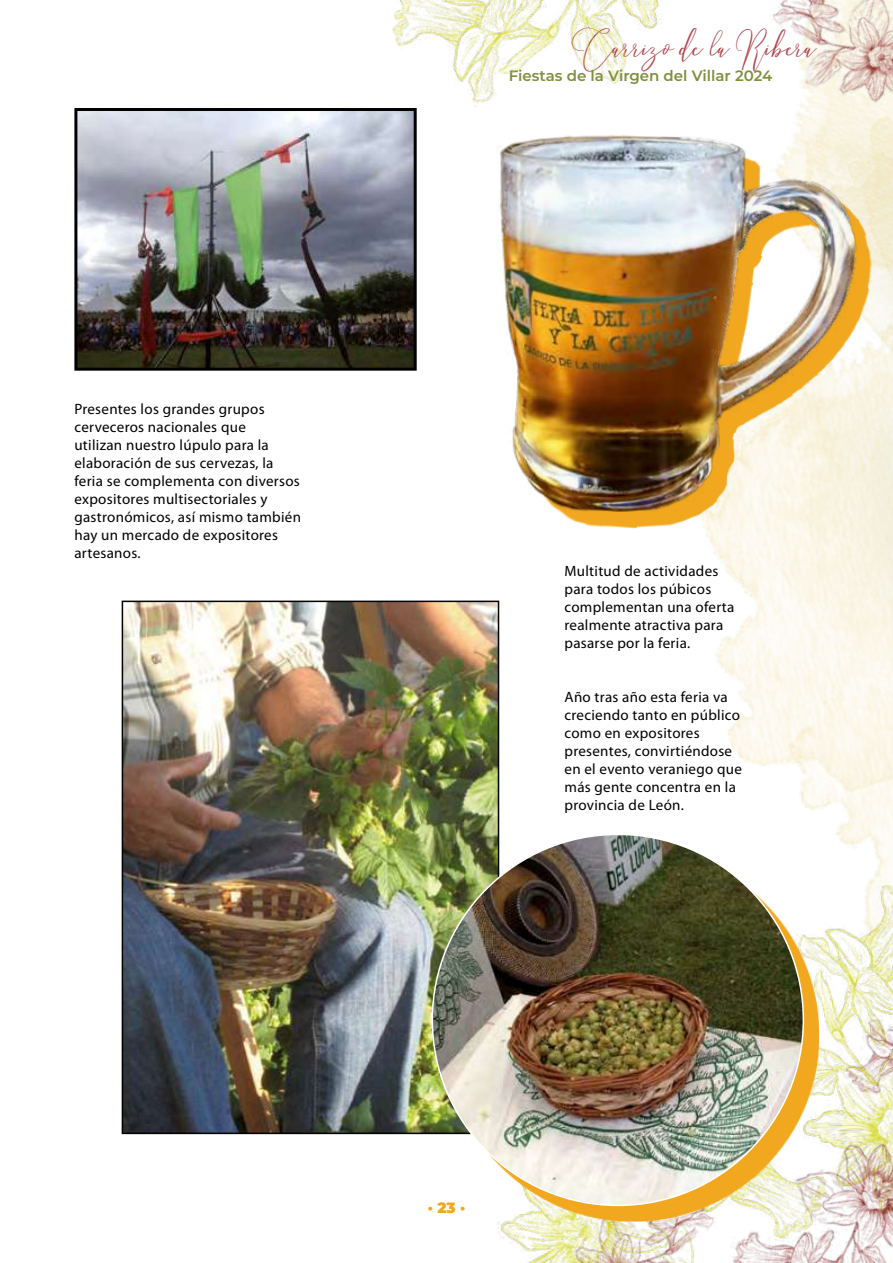
<style>
.page{position:relative;width:893px;height:1263px;background:#fff}
.page>*{position:absolute;margin:0;border:0;box-sizing:border-box;transform-origin:0 0}
.t1{font:45px "Love Hewits";color:#b0454e}
.t2{font:15px/18px "Myriad Pro";letter-spacing:.02em;color:#000}
.t3{font:600 15px "Montserrat";color:#818f3d}
.t4{font:900 15px "Montserrat";color:#f1a81f}
</style>
<div class="page">
<img style="left:706px;top:177px;width:187px;height:705px">
<img style="left:819px;top:882px;width:74px;height:190px">
<img style="left:764px;top:1072px;width:129px;height:191px">
<img style="left:498px;top:1222px;width:266px;height:41px">
<img style="left:822px;top:974px;width:71px;height:186px">
<img style="left:392px;top:0;width:270px;height:107px">
<img style="left:773px;top:0;width:120px;height:177px">
<img style="left:78px;top:112px;width:335px;height:255px">
<div style="left:74px;top:108px;width:343px;height:263px;border:3px solid #000"></div>
<img style="left:125px;top:604px;width:371px;height:527px">
<div style="left:122px;top:601px;width:377px;height:533px;border:2px solid #000"></div>
<svg style="left:447px;top:848px;width:372px;height:374px"></svg>
<img style="left:432px;top:834px;width:371px;height:371px;border-radius:185px">
<img style="left:499px;top:107px;width:373px;height:426px">
<p class="t2" style="left:74px;top:400px;width:228px">Presentes los grandes grupos cerveceros nacionales que<br>utilizan nuestro lúpulo para la elaboración de sus cervezas, la feria se complementa con diversos expositores multisectoriales y gastronómicos, así mismo también hay un mercado de expositores artesanos.</p>
<h1 class="t1" style="left:573px;top:27px;width:245px">Carrizo de la Ribera</h1>
<p class="t3" style="left:509px;top:65px;width:265px">Fiestas de la Virgen del Villar 2024</p>
<p class="t2" style="left:564px;top:562px;width:171px">Multitud de actividades para todos los púbicos complementan una oferta realmente atractiva para pasarse por la feria.</p>
<p class="t2" style="left:564px;top:688px;width:179px">Año tras año esta feria va creciendo tanto en público como en expositores presentes, convirtiéndose en el evento veraniego que más gente concentra en la provincia de León.</p>
<p class="t4" style="left:428px;top:1197px;width:39px">· 23 ·</p>
</div>
